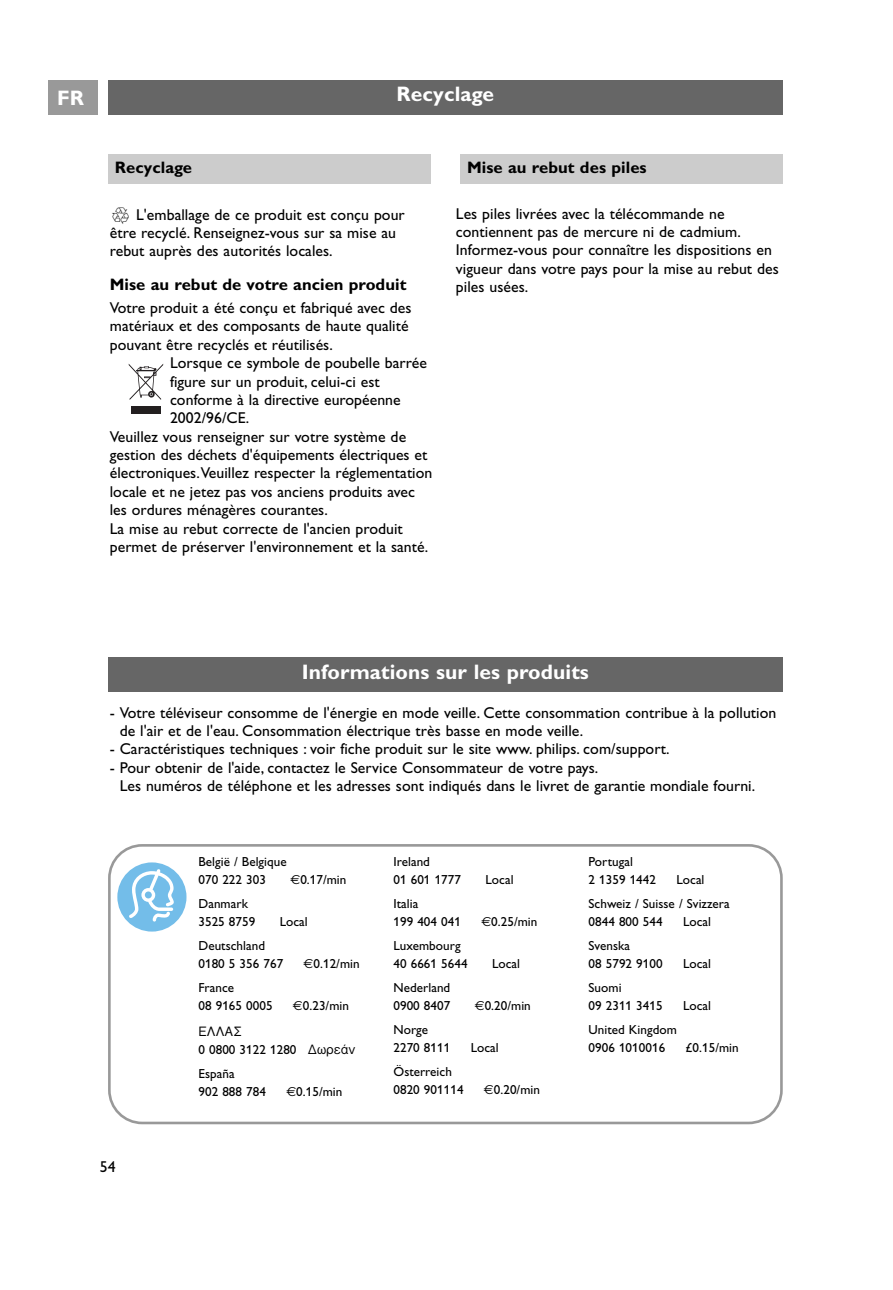
<style>
.page{position:relative;width:893px;height:1290px;background:#fff}
.page>*{position:absolute;margin:0;border:0;box-sizing:border-box;transform-origin:0 0}
.t1{font:700 21px "Gill Alt One";letter-spacing:.005em;color:#fff}
.t2{font:700 16.62px "Gill Alt One";letter-spacing:.005em;color:#000}
.t3{font:15.75px/18.4px "Gill Alt One";letter-spacing:.005em;color:#000}
.t4{font:13.12px/17.5px "Gill Alt One";letter-spacing:.005em;color:#000}
.t5{font:13.12px "Gr Helvetica";color:#000}
.s1{font-family:"Philips Altijd"}
.s2{font-family:"Euro Sans"}
.s3{font-family:"Gr Helvetica"}
</style>
<div class="page">
<div style="left:49px;top:80px;width:49px;height:35px;background:#999"></div>
<div style="left:108px;top:80px;width:675px;height:35px;background:#666"></div>
<div style="left:108px;top:154px;width:322px;height:30px;background:#ccc"></div>
<div style="left:108px;top:657px;width:675px;height:35px;background:#666"></div>
<div style="left:131px;top:406px;width:29px;height:7px;background:#231f20"></div>
<svg style="left:129px;top:364px;width:34px;height:36px"></svg>
<div style="left:460px;top:154px;width:323px;height:30px;background:#ccc"></div>
<svg style="left:108px;top:844px;width:675px;height:280px"></svg>
<div style="left:117px;top:862px;width:69px;height:69px;background:#73bde9;border-radius:50%"></div>
<svg style="left:129px;top:869px;width:45px;height:52px"></svg>
<h1 class="t1" style="left:57px;top:90px;width:28px">FR</h1>
<p class="t2" style="left:115px;top:161px;width:79px">Recyclage</p>
<h1 class="t1" style="left:397px;top:86px;width:99px">Recyclage</h1>
<p class="t2" style="left:467px;top:161px;width:181px">Mise au rebut des piles</p>
<p class="t3" style="left:110px;top:207px;width:297px"><span class="s1">R</span> L'emballage de ce produit est conçu pour être recyclé. Renseignez-vous sur sa mise au rebut auprès des autorités locales.</p>
<p class="t2" style="left:110px;top:278px;width:298px">Mise au rebut de votre ancien produit</p>
<p class="t3" style="left:110px;top:300px;width:303px">Votre produit a été conçu et fabriqué avec des matériaux et des composants de haute qualité pouvant être recyclés et réutilisés.</p>
<p class="t3" style="left:170px;top:355px;width:259px">Lorsque ce symbole de poubelle barrée</p>
<p class="t3" style="left:170px;top:373px;width:211px">figure sur un produit, celui-ci est</p>
<p class="t3" style="left:170px;top:392px;width:232px">conforme à la directive européenne</p>
<p class="t3" style="left:170px;top:410px;width:81px">2002/96/CE.</p>
<p class="t3" style="left:110px;top:429px;width:298px">Veuillez vous renseigner sur votre système de</p>
<p class="t3" style="left:110px;top:447px;width:319px">gestion des déchets d'équipements électriques et</p>
<p class="t3" style="left:110px;top:465px;width:324px">électroniques.Veuillez respecter la réglementation</p>
<p class="t3" style="left:110px;top:484px;width:307px">locale et ne jetez pas vos anciens produits avec</p>
<p class="t3" style="left:110px;top:502px;width:220px">les ordures ménagères courantes.</p>
<p class="t3" style="left:110px;top:520px;width:295px">La mise au rebut correcte de l'ancien produit</p>
<p class="t3" style="left:110px;top:539px;width:320px">permet de préserver l'environnement et la santé.</p>
<p class="t3" style="left:456px;top:206px;width:324px">Les piles livrées avec la télécommande ne contiennent pas de mercure ni de cadmium.<br>Informez-vous pour connaître les dispositions en vigueur dans votre pays pour la mise au rebut des piles usées.</p>
<h1 class="t1" style="left:302px;top:663px;width:289px">Informations sur les produits</h1>
<p class="t3" style="left:120px;top:704px;width:658px;text-indent:-10px">- Votre téléviseur consomme de l'énergie en mode veille. Cette consommation contribue à la pollution de l'air et de l'eau. Consommation électrique très basse en mode veille.</p>
<p class="t3" style="left:110px;top:741px;width:561px">- Caractéristiques techniques : voir fiche produit sur le site www. philips. com/support.</p>
<p class="t3" style="left:120px;top:760px;width:637px;text-indent:-10px">- Pour obtenir de l'aide, contactez le Service Consommateur de votre pays.<br>Les numéros de téléphone et les adresses sont indiqués dans le livret de garantie mondiale fourni.</p>
<p class="t3" style="left:100px;top:1158px;width:17px">54</p>
<p class="t4" style="left:198px;top:854px;width:90px">België / Belgique<br>070 222 303</p>
<p class="t4" style="left:290px;top:872px;width:58px"><span class="s2">€</span>0.17/min</p>
<p class="t4" style="left:393px;top:854px;width:69px">Ireland<br>01 601 1777</p>
<p class="t4" style="left:485px;top:872px;width:30px">Local</p>
<p class="t4" style="left:198px;top:896px;width:58px">Danmark<br>3525 8759</p>
<p class="t4" style="left:280px;top:914px;width:30px">Local</p>
<p class="t4" style="left:198px;top:938px;width:86px">Deutschland<br>0180 5 356 767</p>
<p class="t4" style="left:304px;top:956px;width:58px"><span class="s2">€</span>0.12/min</p>
<p class="t4" style="left:393px;top:896px;width:69px">Italia<br>199 404 041</p>
<p class="t4" style="left:393px;top:938px;width:76px">Luxembourg<br>40 6661 5644</p>
<p class="t4" style="left:481px;top:914px;width:58px"><span class="s2">€</span>0.25/min</p>
<p class="t4" style="left:492px;top:956px;width:30px">Local</p>
<p class="t4" style="left:588px;top:854px;width:69px">Portugal<br>2 1359 1442</p>
<p class="t4" style="left:588px;top:868px;width:143px;line-height:24.5px;text-indent:88px">Local<br>Schweiz / Suisse / Svizzera</p>
<p class="t4" style="left:588px;top:914px;width:76px">0844 800 544</p>
<p class="t4" style="left:683px;top:914px;width:30px">Local</p>
<p class="t4" style="left:588px;top:938px;width:76px">Svenska<br>08 5792 9100</p>
<p class="t4" style="left:683px;top:956px;width:30px">Local</p>
<p class="t4" style="left:198px;top:980px;width:76px">France<br>08 9165 0005</p>
<p class="t4" style="left:293px;top:998px;width:58px"><span class="s2">€</span>0.23/min</p>
<p class="t4" style="left:393px;top:980px;width:58px">Nederland<br>0900 8407</p>
<p class="t4" style="left:475px;top:998px;width:58px"><span class="s2">€</span>0.20/min</p>
<p class="t4" style="left:588px;top:980px;width:76px">Suomi<br>09 2311 3415</p>
<p class="t4" style="left:683px;top:998px;width:30px">Local</p>
<p class="t5" style="left:198px;top:1027px;width:45px">E§§A™</p>
<p class="t4" style="left:198px;top:1038px;width:159px;line-height:24.5px">0 0800 3122 1280 <span class="s3">¢ˆÚÂ¿Ó<br></span>España</p>
<p class="t4" style="left:198px;top:1084px;width:69px">902 888 784</p>
<p class="t4" style="left:286px;top:1084px;width:58px"><span class="s2">€</span>0.15/min</p>
<p class="t4" style="left:393px;top:1022px;width:58px">Norge<br>2270 8111</p>
<p class="t4" style="left:393px;top:1064px;width:72px">Österreich<br>0820 901114</p>
<p class="t4" style="left:471px;top:1040px;width:30px">Local</p>
<p class="t4" style="left:484px;top:1082px;width:58px"><span class="s2">€</span>0.20/min</p>
<p class="t4" style="left:588px;top:1022px;width:90px">United Kingdom<br>0906 1010016</p>
<p class="t4" style="left:686px;top:1040px;width:55px">£0.15/min</p>
</div>
